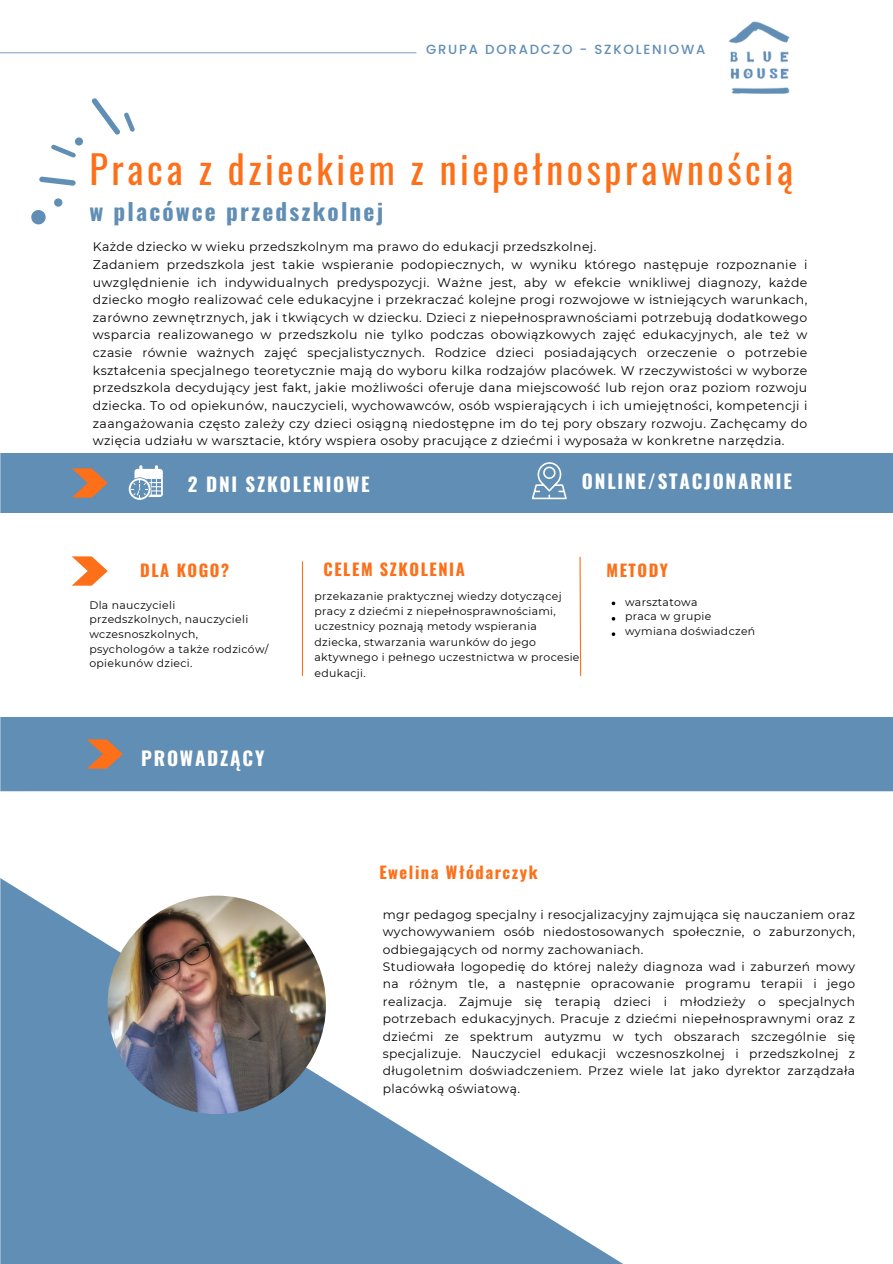
<style>
.page{position:relative;width:893px;height:1264px;background:#fff}
.page>*{position:absolute;margin:0;border:0;box-sizing:border-box;transform-origin:0 0}
.t1{font:38.25px "Oswald";letter-spacing:.095em;color:#fd6f18}
.t2{font:700 23.25px "Oswald";letter-spacing:.095em;color:#618eb4}
.t3{font:700 19.05px "Oswald";letter-spacing:.095em;color:#fff}
.t4{font:700 16.5px "Oswald";letter-spacing:.095em;color:#fd6f18}
.t5{font:500 13.2px "Poppins";letter-spacing:.135em;color:#618eb4}
.t6{font:12.45px/17.7px "Montserrat";letter-spacing:.03em;color:#000;text-align:justify}
.t7{font:12.3px/17.4px "Montserrat";letter-spacing:.03em;color:#000;text-align:justify}
.t8{font:10.8px/15.5px "Montserrat";letter-spacing:.03em;color:#000}
</style>
<div class="page">
<svg style="left:72px;top:556px;width:36px;height:29px"></svg>
<svg style="left:0;top:599px;width:830px;height:664px"></svg>
<svg style="left:579px;top:556px;width:2px;height:120px"></svg>
<hr style="left:302px;top:561px;width:1px;height:114px;background:#fd6f18">
<svg style="left:611px;top:601px;width:4px;height:4px"></svg>
<svg style="left:611px;top:617px;width:4px;height:3px"></svg>
<svg style="left:611px;top:632px;width:4px;height:4px"></svg>
<div style="left:0;top:453px;width:892px;height:59px;background:#618eb4"></div>
<svg style="left:72px;top:468px;width:36px;height:29px"></svg>
<svg style="left:128px;top:465px;width:35px;height:35px"></svg>
<div style="left:0;top:717px;width:892px;height:74px;background:#618eb4"></div>
<svg style="left:87px;top:739px;width:36px;height:29px"></svg>
<svg style="left:532px;top:462px;width:34px;height:37px"></svg>
<hr style="left:0;top:52px;width:416px;height:1px;background:#618eb4">
<img style="left:729px;top:21px;width:61px;height:73px">
<svg style="left:39px;top:177px;width:37px;height:9px"></svg>
<svg style="left:54px;top:198px;width:8px;height:9px"></svg>
<svg style="left:31px;top:210px;width:15px;height:14px"></svg>
<svg style="left:91px;top:98px;width:44px;height:37px"></svg>
<svg style="left:51px;top:137px;width:32px;height:21px"></svg>
<img style="left:107px;top:895px;width:218px;height:219px;border-radius:50%">
<p class="t5" style="left:426px;top:40px;width:281px">GRUPA DORADCZO - SZKOLENIOWA</p>
<p class="t1" style="left:89px;top:139px;width:705px">Praca z dzieckiem z niepełnosprawnością</p>
<p class="t2" style="left:89px;top:193px;width:295px">w placówce przedszkolnej</p>
<p class="t6" style="left:93px;top:238px;width:505px">Każde dziecko w wieku przedszkolnym ma prawo do edukacji przedszkolnej.</p>
<p class="t6" style="left:93px;top:255px;width:716px">Zadaniem przedszkola jest takie wspieranie podopiecznych, w wyniku którego następuje rozpoznanie i uwzględnienie ich indywidualnych predyspozycji. Ważne jest, aby w efekcie wnikliwej diagnozy, każde dziecko mogło realizować cele edukacyjne i przekraczać kolejne progi rozwojowe w istniejących warunkach, zarówno zewnętrznych, jak i tkwiących w dziecku. Dzieci z niepełnosprawnościami potrzebują dodatkowego wsparcia realizowanego w przedszkolu nie tylko podczas obowiązkowych zajęć edukacyjnych, ale też w czasie równie ważnych zajęć specjalistycznych. Rodzice dzieci posiadających orzeczenie o potrzebie kształcenia specjalnego teoretycznie mają do wyboru kilka rodzajów placówek. W rzeczywistości w wyborze przedszkola decydujący jest fakt, jakie możliwości oferuje dana miejscowość lub rejon oraz poziom rozwoju dziecka. To od opiekunów, nauczycieli, wychowawców, osób wspierających i ich umiejętności, kompetencji i zaangażowania często zależy czy dzieci osiągną niedostępne im do tej pory obszary rozwoju. Zachęcamy do wzięcia udziału w warsztacie, który wspiera osoby pracujące z dziećmi i wyposaża w konkretne narzędzia.</p>
<p class="t3" style="left:188px;top:469px;width:183px">2 DNI SZKOLENIOWE</p>
<p class="t3" style="left:582px;top:466px;width:211px">ONLINE/STACJONARNIE</p>
<p class="t4" style="left:140px;top:557px;width:90px">DLA KOGO?</p>
<p class="t4" style="left:323px;top:556px;width:143px">CELEM SZKOLENIA</p>
<p class="t4" style="left:606px;top:557px;width:63px">METODY</p>
<p class="t8" style="left:89px;top:597px;width:181px;line-height:14.7px">Dla nauczycieli przedszkolnych, nauczycieli wczesnoszkolnych, psychologów a także rodziców/ opiekunów dzieci.</p>
<p class="t8" style="left:314px;top:588px;width:266px">przekazanie praktycznej wiedzy dotyczącej pracy z dziećmi z niepełnosprawnościami, uczestnicy poznają metody wspierania dziecka, stwarzania warunków do jego aktywnego i pełnego uczestnictwa w procesie edukacji.</p>
<p class="t8" style="left:625px;top:594px;width:74px">warsztatowa</p>
<p class="t8" style="left:625px;top:608px;width:88px">praca w grupie</p>
<p class="t8" style="left:625px;top:623px;width:132px">wymiana doświadczeń</p>
<p class="t3" style="left:141px;top:742px;width:125px">PROWADZĄCY</p>
<p class="t4" style="left:379px;top:859px;width:160px">Ewelina Włódarczyk</p>
<p class="t7" style="left:383px;top:905px;width:474px">mgr pedagog specjalny i resocjalizacyjny zajmująca się nauczaniem oraz wychowywaniem osób niedostosowanych społecznie, o zaburzonych, odbiegających od normy zachowaniach.</p>
<p class="t7" style="left:383px;top:957px;width:474px">Studiowała logopedię do której należy diagnoza wad i zaburzeń mowy na różnym tle, a następnie opracowanie programu terapii i jego realizacja. Zajmuje się terapią dzieci i młodzieży o specjalnych potrzebach edukacyjnych. Pracuje z dziećmi niepełnosprawnymi oraz z dziećmi ze spektrum autyzmu w tych obszarach szczególnie się specjalizuje. Nauczyciel edukacji wczesnoszkolnej i przedszkolnej z długoletnim doświadczeniem. Przez wiele lat jako dyrektor zarządzała placówką oświatową.</p>
</div>
